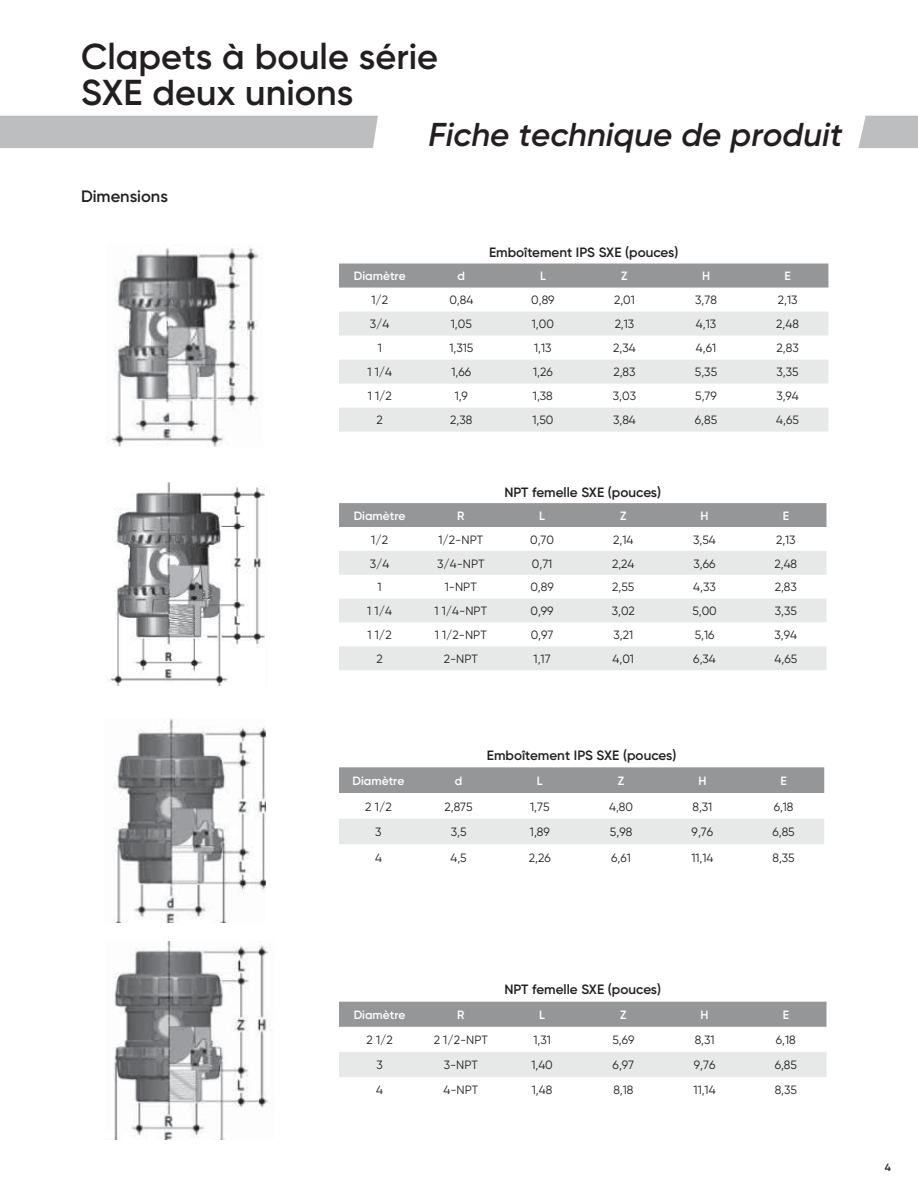
<style>
.page{position:relative;width:918px;height:1188px;background:#fff}
.page>*{position:absolute;margin:0;border:0;box-sizing:border-box;transform-origin:0 0}
.t1{font:600 36px/36px "Gilroy";color:#231f20}
.t2{font:italic 600 33px "Gilroy";color:#231f20}
.t3{font:600 16.5px "Gilroy";color:#231f20}
.t4{font:600 13.5px "Gilroy";color:#231f20}
.t5{font:12px "Gilroy";color:#231f20}
.t6{font:600 12px "Gilroy";color:#fff}
.t7{font:600 10.5px "Gilroy";color:#231f20}
</style>
<div class="page">
<svg style="left:858px;top:116px;width:60px;height:32px;background:#c0c2c4"></svg>
<div style="left:0;top:116px;width:378px;height:32px;background:#bcbec0"></div>
<svg style="left:339px;top:263px;width:489px;height:49px"></svg>
<div style="left:339px;top:264px;width:489px;height:24px;background:#949698"></div>
<svg style="left:339px;top:312px;width:489px;height:120px;fill:#e7e8e8"></svg>
<div style="left:339px;top:503px;width:487px;height:24px;background:#949698"></div>
<svg style="left:339px;top:551px;width:487px;height:119px;fill:#e7e8e8"></svg>
<div style="left:339px;top:767px;width:485px;height:26px;background:#949698"></div>
<div style="left:339px;top:819px;width:485px;height:25px;background:#e7e8e8"></div>
<svg style="left:339px;top:1001px;width:487px;height:1px"></svg>
<div style="left:339px;top:1002px;width:487px;height:25px;background:#949698"></div>
<div style="left:339px;top:1052px;width:487px;height:25px;background:#e7e8e8"></div>
<img style="left:106px;top:244px;width:156px;height:202px">
<img style="left:107px;top:482px;width:158px;height:204px">
<img style="left:113px;top:719px;width:153px;height:203px">
<img style="left:114px;top:942px;width:155px;height:197px">
<h1 class="t1" style="left:81px;top:38px;width:359px">Clapets à boule série<br>SXE deux unions</h1>
<h2 class="t2" style="left:429px;top:114px;width:415px">Fiche technique de produit</h2>
<h3 class="t3" style="left:81px;top:186px;width:88px">Dimensions</h3>
<p class="t4" style="left:489px;top:244px;width:191px">Emboîtement IPS SXE (pouces)</p>
<p class="t6" style="left:354px;top:269px;width:53px">Diamètre</p>
<p class="t6" style="left:458px;top:269px;width:9px">d</p>
<p class="t6" style="left:540px;top:269px;width:7px">L</p>
<p class="t6" style="left:621px;top:269px;width:8px">Z</p>
<p class="t6" style="left:702px;top:269px;width:10px">H</p>
<p class="t6" style="left:784px;top:269px;width:8px">E</p>
<p class="t5" style="left:371px;top:293px;width:18px">1/2</p>
<p class="t5" style="left:449px;top:293px;width:25px">0,84</p>
<p class="t5" style="left:531px;top:293px;width:25px">0,89</p>
<p class="t5" style="left:614px;top:293px;width:22px">2,01</p>
<p class="t5" style="left:695px;top:293px;width:23px">3,78</p>
<p class="t5" style="left:778px;top:293px;width:21px">2,13</p>
<p class="t5" style="left:370px;top:317px;width:21px">3/4</p>
<p class="t5" style="left:451px;top:317px;width:22px">1,05</p>
<p class="t5" style="left:532px;top:317px;width:24px">1,00</p>
<p class="t5" style="left:615px;top:317px;width:21px">2,13</p>
<p class="t5" style="left:696px;top:317px;width:22px">4,13</p>
<p class="t5" style="left:776px;top:317px;width:24px">2,48</p>
<p class="t5" style="left:378px;top:341px;width:6px">1</p>
<p class="t5" style="left:449px;top:341px;width:25px">1,315</p>
<p class="t5" style="left:534px;top:341px;width:19px">1,13</p>
<p class="t5" style="left:613px;top:341px;width:24px">2,34</p>
<p class="t5" style="left:696px;top:341px;width:22px">4,61</p>
<p class="t5" style="left:777px;top:341px;width:24px">2,83</p>
<p class="t5" style="left:367px;top:365px;width:26px">1 1/4</p>
<p class="t5" style="left:452px;top:365px;width:21px">1,66</p>
<p class="t5" style="left:533px;top:365px;width:21px">1,26</p>
<p class="t5" style="left:613px;top:365px;width:24px">2,83</p>
<p class="t5" style="left:695px;top:365px;width:24px">5,35</p>
<p class="t5" style="left:777px;top:365px;width:24px">3,35</p>
<p class="t5" style="left:368px;top:389px;width:26px">1 1/2</p>
<p class="t5" style="left:455px;top:389px;width:15px">1,9</p>
<p class="t5" style="left:533px;top:389px;width:21px">1,38</p>
<p class="t5" style="left:613px;top:389px;width:25px">3,03</p>
<p class="t5" style="left:695px;top:389px;width:23px">5,79</p>
<p class="t5" style="left:776px;top:389px;width:24px">3,94</p>
<p class="t5" style="left:377px;top:413px;width:8px">2</p>
<p class="t5" style="left:450px;top:413px;width:24px">2,38</p>
<p class="t5" style="left:532px;top:413px;width:22px">1,50</p>
<p class="t5" style="left:613px;top:413px;width:24px">3,84</p>
<p class="t5" style="left:695px;top:413px;width:24px">6,85</p>
<p class="t5" style="left:776px;top:413px;width:24px">4,65</p>
<p class="t4" style="left:504px;top:483px;width:158px">NPT femelle SXE (pouces)</p>
<p class="t6" style="left:354px;top:508px;width:53px">Diamètre</p>
<p class="t6" style="left:457px;top:508px;width:9px">R</p>
<p class="t6" style="left:539px;top:508px;width:7px">L</p>
<p class="t6" style="left:620px;top:508px;width:8px">Z</p>
<p class="t6" style="left:701px;top:508px;width:10px">H</p>
<p class="t6" style="left:783px;top:508px;width:8px">E</p>
<p class="t5" style="left:371px;top:532px;width:18px">1/2</p>
<p class="t5" style="left:439px;top:532px;width:46px">1/2-NPT</p>
<p class="t5" style="left:530px;top:532px;width:25px">0,70</p>
<p class="t5" style="left:613px;top:532px;width:22px">2,14</p>
<p class="t5" style="left:693px;top:532px;width:24px">3,54</p>
<p class="t5" style="left:776px;top:532px;width:21px">2,13</p>
<p class="t5" style="left:370px;top:556px;width:21px">3/4</p>
<p class="t5" style="left:437px;top:556px;width:49px">3/4-NPT</p>
<p class="t5" style="left:532px;top:556px;width:22px">0,71</p>
<p class="t5" style="left:612px;top:556px;width:24px">2,24</p>
<p class="t5" style="left:694px;top:556px;width:23px">3,66</p>
<p class="t5" style="left:775px;top:556px;width:24px">2,48</p>
<p class="t5" style="left:378px;top:580px;width:6px">1</p>
<p class="t5" style="left:445px;top:580px;width:34px">1-NPT</p>
<p class="t5" style="left:530px;top:580px;width:25px">0,89</p>
<p class="t5" style="left:612px;top:580px;width:24px">2,55</p>
<p class="t5" style="left:693px;top:580px;width:24px">4,33</p>
<p class="t5" style="left:775px;top:580px;width:24px">2,83</p>
<p class="t5" style="left:367px;top:604px;width:26px">1 1/4</p>
<p class="t5" style="left:434px;top:604px;width:54px">1 1/4-NPT</p>
<p class="t5" style="left:531px;top:604px;width:25px">0,99</p>
<p class="t5" style="left:612px;top:604px;width:25px">3,02</p>
<p class="t5" style="left:692px;top:604px;width:26px">5,00</p>
<p class="t5" style="left:775px;top:604px;width:24px">3,35</p>
<p class="t5" style="left:368px;top:628px;width:26px">1 1/2</p>
<p class="t5" style="left:435px;top:628px;width:54px">1 1/2-NPT</p>
<p class="t5" style="left:531px;top:628px;width:24px">0,97</p>
<p class="t5" style="left:614px;top:628px;width:21px">3,21</p>
<p class="t5" style="left:695px;top:628px;width:21px">5,16</p>
<p class="t5" style="left:775px;top:628px;width:24px">3,94</p>
<p class="t5" style="left:376px;top:652px;width:8px">2</p>
<p class="t5" style="left:444px;top:652px;width:36px">2-NPT</p>
<p class="t5" style="left:534px;top:652px;width:18px">1,17</p>
<p class="t5" style="left:613px;top:652px;width:23px">4,01</p>
<p class="t5" style="left:693px;top:652px;width:24px">6,34</p>
<p class="t5" style="left:775px;top:652px;width:24px">4,65</p>
<p class="t4" style="left:487px;top:747px;width:191px">Emboîtement IPS SXE (pouces)</p>
<p class="t6" style="left:353px;top:773px;width:53px">Diamètre</p>
<p class="t6" style="left:455px;top:773px;width:9px">d</p>
<p class="t6" style="left:537px;top:773px;width:7px">L</p>
<p class="t6" style="left:618px;top:773px;width:8px">Z</p>
<p class="t6" style="left:698px;top:773px;width:10px">H</p>
<p class="t6" style="left:780px;top:773px;width:8px">E</p>
<p class="t5" style="left:365px;top:799px;width:28px">2 1/2</p>
<p class="t5" style="left:445px;top:799px;width:30px">2,875</p>
<p class="t5" style="left:530px;top:799px;width:21px">1,75</p>
<p class="t5" style="left:609px;top:799px;width:25px">4,80</p>
<p class="t5" style="left:692px;top:799px;width:21px">8,31</p>
<p class="t5" style="left:774px;top:799px;width:21px">6,18</p>
<p class="t5" style="left:375px;top:825px;width:8px">3</p>
<p class="t5" style="left:451px;top:825px;width:17px">3,5</p>
<p class="t5" style="left:530px;top:825px;width:21px">1,89</p>
<p class="t5" style="left:610px;top:825px;width:24px">5,98</p>
<p class="t5" style="left:692px;top:825px;width:23px">9,76</p>
<p class="t5" style="left:772px;top:825px;width:24px">6,85</p>
<p class="t5" style="left:375px;top:850px;width:8px">4</p>
<p class="t5" style="left:450px;top:850px;width:18px">4,5</p>
<p class="t5" style="left:529px;top:850px;width:23px">2,26</p>
<p class="t5" style="left:611px;top:850px;width:21px">6,61</p>
<p class="t5" style="left:691px;top:850px;width:24px">11,14</p>
<p class="t5" style="left:773px;top:850px;width:24px">8,35</p>
<p class="t4" style="left:504px;top:981px;width:158px">NPT femelle SXE (pouces)</p>
<p class="t6" style="left:354px;top:1007px;width:53px">Diamètre</p>
<p class="t6" style="left:457px;top:1007px;width:9px">R</p>
<p class="t6" style="left:539px;top:1007px;width:7px">L</p>
<p class="t6" style="left:620px;top:1007px;width:8px">Z</p>
<p class="t6" style="left:701px;top:1007px;width:10px">H</p>
<p class="t6" style="left:783px;top:1007px;width:8px">E</p>
<p class="t5" style="left:366px;top:1033px;width:28px">2 1/2</p>
<p class="t5" style="left:434px;top:1033px;width:56px">2 1/2-NPT</p>
<p class="t5" style="left:533px;top:1033px;width:19px">1,31</p>
<p class="t5" style="left:612px;top:1033px;width:24px">5,69</p>
<p class="t5" style="left:695px;top:1033px;width:21px">8,31</p>
<p class="t5" style="left:776px;top:1033px;width:21px">6,18</p>
<p class="t5" style="left:376px;top:1058px;width:8px">3</p>
<p class="t5" style="left:444px;top:1058px;width:36px">3-NPT</p>
<p class="t5" style="left:531px;top:1058px;width:23px">1,40</p>
<p class="t5" style="left:613px;top:1058px;width:23px">6,97</p>
<p class="t5" style="left:694px;top:1058px;width:23px">9,76</p>
<p class="t5" style="left:775px;top:1058px;width:24px">6,85</p>
<p class="t5" style="left:376px;top:1083px;width:8px">4</p>
<p class="t5" style="left:443px;top:1083px;width:36px">4-NPT</p>
<p class="t5" style="left:532px;top:1083px;width:22px">1,48</p>
<p class="t5" style="left:613px;top:1083px;width:22px">8,18</p>
<p class="t5" style="left:694px;top:1083px;width:24px">11,14</p>
<p class="t5" style="left:775px;top:1083px;width:24px">8,35</p>
<p class="t7" style="left:885px;top:1161px;width:8px">4</p>
</div>
